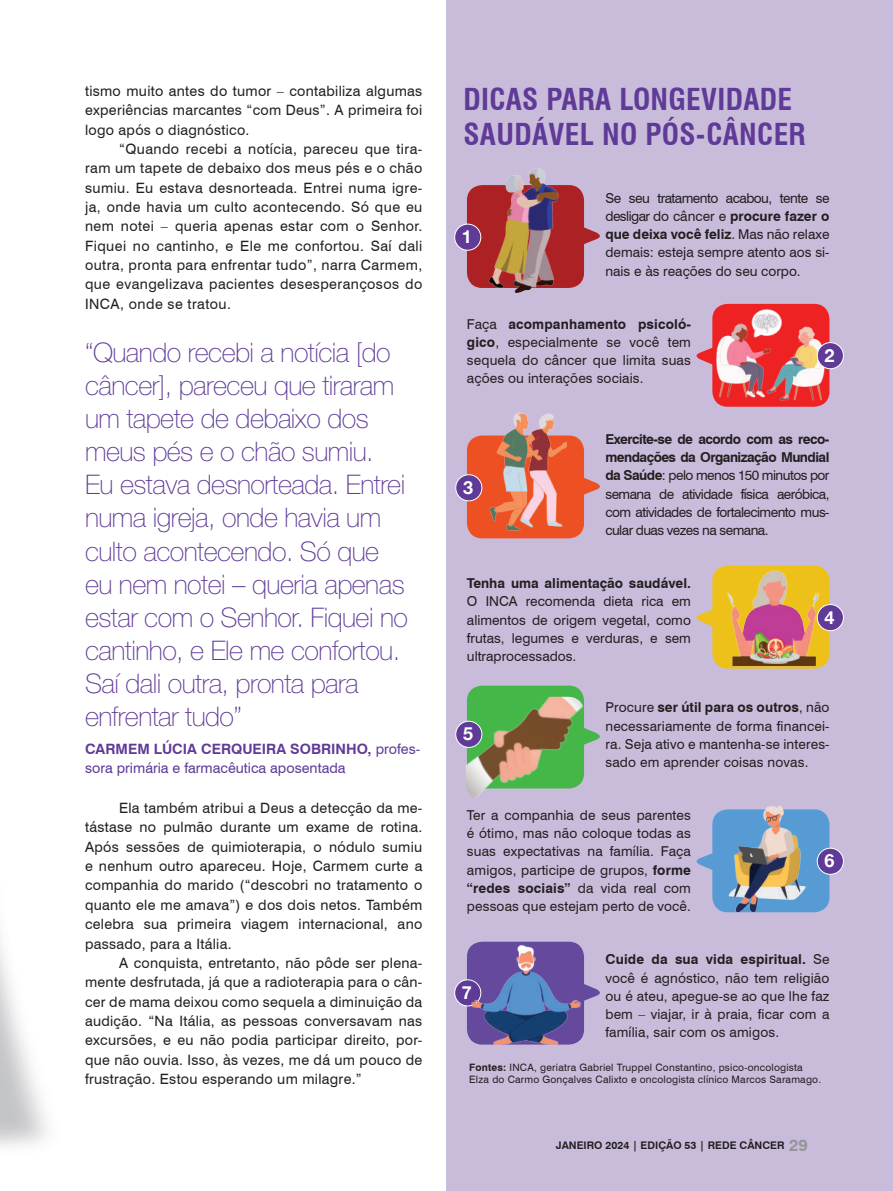
<style>
.page{position:relative;width:893px;height:1191px;background:#fff}
.page>*{position:absolute;margin:0;border:0;box-sizing:border-box;transform-origin:0 0}
.t1{font:700 condensed 29.55px/35.1px "Swiss 721 BT";letter-spacing:.01em;color:#603a97}
.t2{font:100 27px/33px "Helvetica Neue LT Pro";letter-spacing:-.02em;color:#603a97}
.t3{font:700 17.7px "Helvetica Neuee Text Pro";color:#fff}
.t4{font:14.25px/19.4px "Swiss 721 BT";letter-spacing:.02em;color:#231f20;text-align:justify}
.t5{font:14.25px/19.5px "Swiss 721 BT";color:#603a97}
.t6{font:700 14.25px "Swiss 721 BT";color:#603a97}
.t7{font:13.65px/18.3px "Swiss 721 BT";letter-spacing:.01em;color:#231f20;text-align:justify}
.t8{font:700 13.65px "Swiss 721 BT";color:#231f20}
.t9{font:700 10.5px "Swiss 721 BT";color:#231f20}
.t10{font:10.2px/12.8px "Swiss 721 BT";letter-spacing:.02em;color:#231f20}
.s1{font-weight:700}
.s2{font-size:16.5px;color:#939598}
</style>
<div class="page">
<div style="left:446px;top:0;width:447px;height:1191px;background:#c9bcdb"></div>
<div style="left:467px;top:685px;width:117px;height:103px;background:#45b749;border-radius:15px"></div>
<svg style="left:585px;top:728px;width:15px;height:17px"></svg>
<img style="left:466px;top:697px;width:119px;height:101px">
<div style="left:456px;top:721px;width:26px;height:26px;background:#603a97;border-radius:50%"></div>
<div style="left:455px;top:721px;width:27px;height:27px;border:1px solid #fff;border-radius:50%"></div>
<div style="left:467px;top:941px;width:117px;height:103px;background:#64499d;border-radius:15px"></div>
<svg style="left:588px;top:985px;width:12px;height:14px"></svg>
<div style="left:455px;top:979px;width:26px;height:27px;background:#603a97;border-radius:50%"></div>
<div style="left:454px;top:979px;width:27px;height:27px;border:1px solid #fff;border-radius:50%"></div>
<img style="left:468px;top:944px;width:120px;height:101px">
<div style="left:467px;top:185px;width:117px;height:103px;background:#ac2124;border-radius:15px"></div>
<svg style="left:584px;top:224px;width:16px;height:23px"></svg>
<div style="left:455px;top:224px;width:26px;height:26px;background:#603a97;border-radius:50%"></div>
<div style="left:454px;top:224px;width:27px;height:27px;border:1px solid #fff;border-radius:50%"></div>
<img style="left:481px;top:169px;width:95px;height:124px">
<div style="left:712px;top:566px;width:117px;height:102px;background:#edc11a;border-radius:15px"></div>
<svg style="left:696px;top:606px;width:17px;height:23px"></svg>
<div style="left:817px;top:604px;width:26px;height:26px;background:#603a97;border-radius:50%"></div>
<div style="left:817px;top:604px;width:27px;height:27px;border:1px solid #fff;border-radius:50%"></div>
<img style="left:716px;top:565px;width:106px;height:104px">
<div style="left:712px;top:809px;width:117px;height:103px;background:#569bd3;border-radius:15px"></div>
<svg style="left:696px;top:850px;width:17px;height:23px"></svg>
<div style="left:817px;top:848px;width:26px;height:26px;background:#603a97;border-radius:50%"></div>
<div style="left:817px;top:847px;width:27px;height:28px;border:1px solid #fff;border-radius:50%"></div>
<img style="left:716px;top:806px;width:104px;height:107px">
<div style="left:467px;top:435px;width:117px;height:103px;background:#ed5123;border-radius:15px"></div>
<svg style="left:584px;top:474px;width:16px;height:24px"></svg>
<div style="left:456px;top:475px;width:26px;height:26px;background:#603a97;border-radius:50%"></div>
<div style="left:455px;top:474px;width:27px;height:27px;border:1px solid #fff;border-radius:50%"></div>
<img style="left:479px;top:413px;width:88px;height:126px">
<div style="left:712px;top:304px;width:117px;height:103px;background:#ee2123;border-radius:15px"></div>
<svg style="left:696px;top:348px;width:14px;height:16px"></svg>
<img style="left:710px;top:306px;width:118px;height:101px">
<div style="left:817px;top:342px;width:26px;height:27px;background:#603a97;border-radius:50%"></div>
<div style="left:817px;top:342px;width:27px;height:27px;border:1px solid #fff;border-radius:50%"></div>
<p class="t4" style="left:85px;top:81px;width:339px">tismo muito antes do tumor – contabiliza algumas experiências marcantes “com Deus”. A primeira foi logo após o diagnóstico.</p>
<p class="t4" style="left:85px;top:139px;width:339px;text-indent:34px">“Quando recebi a notícia, pareceu que tira&shy;ram um tapete de debaixo dos meus pés e o chão sumiu. Eu estava desnorteada. Entrei numa igre&shy;ja, onde havia um culto acontecendo. Só que eu nem notei – queria apenas estar com o Senhor.<br>Fiquei no cantinho, e Ele me confortou. Saí dali outra, pronta para enfrentar tudo”, narra Carmem, que evangelizava pacientes desesperançosos do INCA, onde se tratou.</p>
<p class="t2" style="left:85px;top:336px;width:324px">“Quando recebi a notícia [do câncer], pareceu que tiraram um tapete de debaixo dos meus pés e o chão sumiu.<br>Eu estava desnorteada. Entrei numa igreja, onde havia um culto acontecendo. Só que eu nem notei – queria apenas estar com o Senhor. Fiquei no cantinho, e Ele me confortou.<br>Saí dali outra, pronta para enfrentar tudo”</p>
<p class="t6" style="left:85px;top:740px;width:11px">Car</p>
<p class="t6" style="left:116px;top:740px;width:97px">mem Lúcia Cer</p>
<p class="t6" style="left:231px;top:740px;width:31px">queira</p>
<p class="t5" style="left:85px;top:738px;width:337px;text-indent:205px"><span class="s1">So brin ho,</span> profes&shy;sora primária e farmacêutica aposentada</p>
<p class="t4" style="left:85px;top:798px;width:339px;text-indent:34px">Ela também atribui a Deus a detecção da me&shy;tástase no pulmão durante um exame de rotina.<br>Após sessões de quimioterapia, o nódulo sumiu e nenhum outro apareceu. Hoje, Carmem curte a companhia do marido (“descobri no tratamento o quanto ele me amava”) e dos dois netos. Também celebra sua primeira viagem internacional, ano passado, para a Itália.</p>
<p class="t4" style="left:85px;top:953px;width:339px;text-indent:34px">A conquista, entretanto, não pôde ser plena&shy;mente desfrutada, já que a radioterapia para o cân&shy;cer de mama deixou como sequela a diminuição da audição. “Na Itália, as pessoas conversavam nas excursões, e eu não podia participar direito, por&shy;que não ouvia. Isso, às vezes, me dá um pouco de frustração. Estou esperando um milagre.”</p>
<h1 class="t1" style="left:463px;top:82px;width:344px">DICAS PARA LONGEVIDADE<br>SAUDÁVEL NO PÓS-CÂNCER</h1>
<p class="t3" style="left:462px;top:226px;width:12px">1</p>
<p class="t7" style="left:605px;top:188px;width:226px">Se seu tratamento acabou, tente se desligar do câncer e <span class="s1">procure fazer o que deixa você feliz</span>. Mas não relaxe demais: esteja sempre atento aos si&shy;nais e às reações do seu corpo.</p>
<p class="t7" style="left:467px;top:314px;width:226px">Faça <span class="s1">acompanhamento psicoló&shy;gico</span>, especialmente se você tem sequela do câncer que limita suas ações ou interações sociais.</p>
<p class="t3" style="left:824px;top:344px;width:12px">2</p>
<p class="t3" style="left:463px;top:476px;width:12px">3</p>
<p class="t7" style="left:605px;top:430px;width:226px"><span class="s1">Exercite-se de acordo com as reco&shy;mendações da Organização Mundial da Saúde</span>: pelo menos 150 minutos por semana de atividade física aeróbica, com atividades de fortalecimento mus&shy;cular duas vezes na semana.</p>
<p class="t8" style="left:467px;top:575px;width:226px">Tenha uma alimentação saudável.</p>
<p class="t7" style="left:467px;top:592px;width:226px">O INCA recomenda dieta rica em alimentos de origem vegetal, como frutas, legumes e verduras, e sem ultraprocessados.</p>
<p class="t3" style="left:824px;top:606px;width:12px">4</p>
<p class="t3" style="left:463px;top:722px;width:12px">5</p>
<p class="t7" style="left:605px;top:698px;width:226px">Procure <span class="s1">ser útil para os outros</span>, não necessariamente de forma financei&shy;ra. Seja ativo e mantenha-se interes&shy;sado em aprender coisas novas.</p>
<p class="t7" style="left:467px;top:805px;width:226px">Ter a companhia de seus parentes é ótimo, mas não coloque todas as suas expectativas na família. Faça amigos, participe de grupos, <span class="s1">forme “redes sociais”</span> da vida real com pessoas que estejam perto de você.</p>
<p class="t3" style="left:824px;top:849px;width:12px">6</p>
<p class="t3" style="left:462px;top:981px;width:12px">7</p>
<p class="t7" style="left:605px;top:950px;width:226px"><span class="s1">Cuide da sua vida espiritual.</span> Se você é agnóstico, não tem religião ou é ateu, apegue-se ao que lhe faz bem – viajar, ir à praia, ficar com a família, sair com os amigos.</p>
<p class="t10" style="left:469px;top:1060px;width:353px"><span class="s1">Fontes:</span> INCA, geriatra Gabriel Truppel Constantino, psico-oncologista<br>Elza do Carmo Gonçalves Calixto e oncologista clínico Marcos Saramago.</p>
<p class="t9" style="left:556px;top:1138px;width:253px">JANEIRO 2024 | edição 53 | Rede câncer <span class="s2">29</span></p>
</div>
